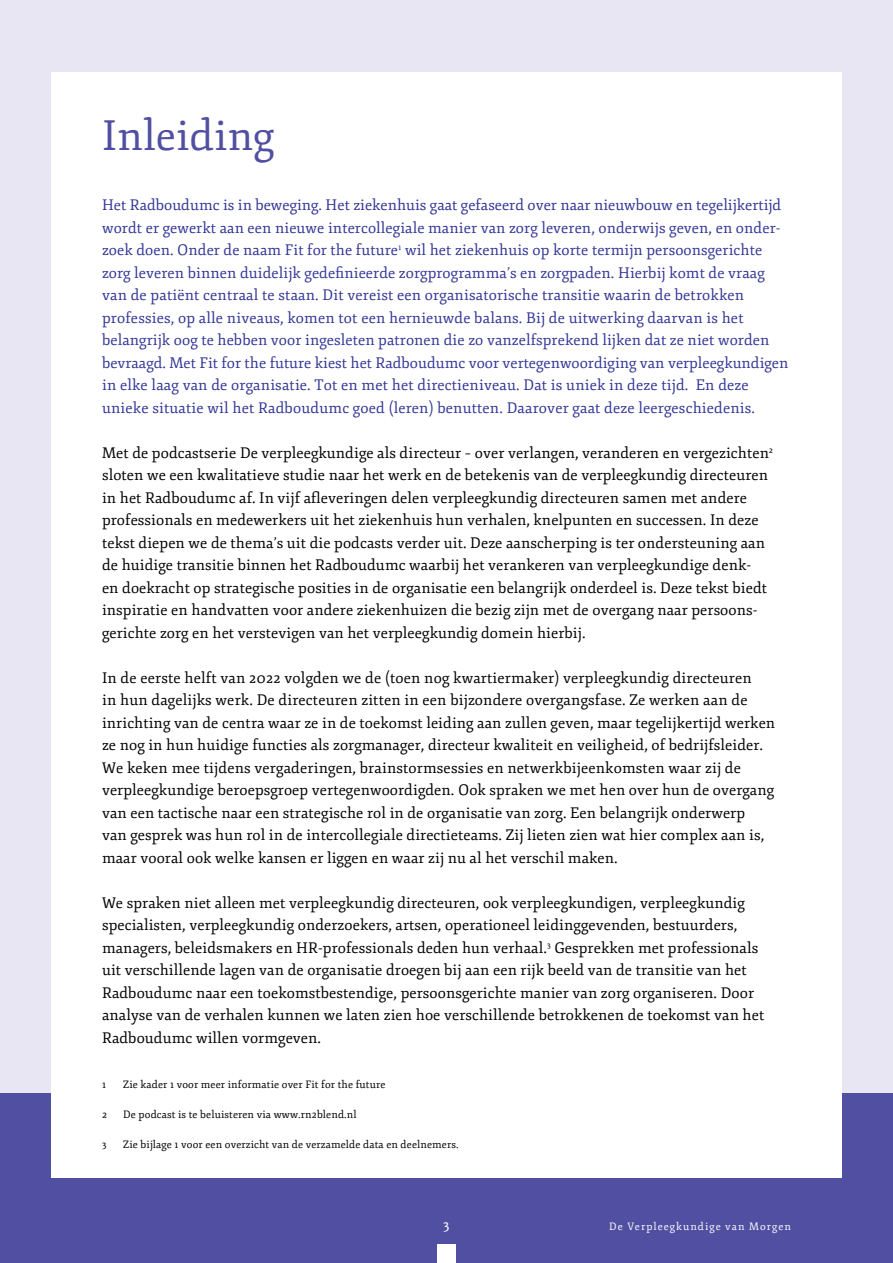
<style>
.page{position:relative;width:893px;height:1263px;background:#e7e6f2}
.page>*{position:absolute;margin:0;border:0;box-sizing:border-box;transform-origin:0 0}
.t1{font:42px "Fjord One";color:#504fa1}
.t2{font:15px/22.5px "Fjord One";letter-spacing:.005em;color:#000}
.t3{font:15px/22.5px "Fjord One";letter-spacing:.005em;color:#323595}
.t4{font:15px "Fjord One";color:#fff}
.t5{font:10.5px "Fjord One";letter-spacing:.01em;color:#000}
.t6{font:10.5px "Fjord One";letter-spacing:.1em;color:#fff}
</style>
<div class="page">
<div style="left:0;top:1093px;width:893px;height:170px;background:#504fa1"></div>
<div style="left:51px;top:72px;width:791px;height:1106px;background:#fff"></div>
<div style="left:437px;top:1244px;width:19px;height:19px;background:#fff"></div>
<p class="t1" style="left:102px;top:110px;width:174px">Inleiding</p>
<p class="t3" style="left:102px;top:194px;width:688px">Het Radboudumc is in beweging. Het ziekenhuis gaat gefaseerd over naar nieuwbouw en tegelijkertijd wordt er gewerkt aan een nieuwe intercollegiale manier van zorg leveren, onderwijs geven, en onder&shy;zoek doen. Onder de naam Fit for the future<sup>1</sup> wil het ziekenhuis op korte termijn persoonsgerichte zorg leveren binnen duidelijk gedefinieerde zorgprogramma’s en zorgpaden. Hierbij komt de vraag van de patiënt centraal te staan. Dit vereist een organisatorische transitie waarin de betrokken professies, op alle niveaus, komen tot een hernieuwde balans. Bij de uitwerking daarvan is het belangrijk oog te hebben voor ingesleten patronen die zo vanzelfsprekend lijken dat ze niet worden bevraagd. Met Fit for the future kiest het Radboudumc voor vertegenwoordiging van verpleegkundigen in elke laag van de organisatie. Tot en met het directieniveau. Dat is uniek in deze tijd. En deze unieke situatie wil het Radboudumc goed (leren) benutten. Daarover gaat deze leergeschiedenis.</p>
<p class="t2" style="left:102px;top:441px;width:673px">Met de podcastserie De verpleegkundige als directeur – over verlangen, veranderen en vergezichten<sup>2 </sup>sloten we een kwalitatieve studie naar het werk en de betekenis van de verpleegkundig directeuren in het Radboudumc af. In vijf afleveringen delen verpleegkundig directeuren samen met andere professionals en medewerkers uit het ziekenhuis hun verhalen, knelpunten en successen. In deze tekst diepen we de thema’s uit die podcasts verder uit. Deze aanscherping is ter ondersteuning aan de huidige transitie binnen het Radboudumc waarbij het verankeren van verpleegkundige denk-<br>en doekracht op strategische posities in de organisatie een belangrijk onderdeel is. Deze tekst biedt inspiratie en handvatten voor andere ziekenhuizen die bezig zijn met de overgang naar persoons&shy;gerichte zorg en het verstevigen van het verpleegkundig domein hierbij.</p>
<p class="t2" style="left:102px;top:666px;width:675px">In de eerste helft van 2022 volgden we de (toen nog kwartiermaker) verpleegkundig directeuren<br>in hun dagelijks werk. De directeuren zitten in een bijzondere overgangsfase. Ze werken aan de inrichting van de centra waar ze in de toekomst leiding aan zullen geven, maar tegelijkertijd werken ze nog in hun huidige functies als zorgmanager, directeur kwaliteit en veiligheid, of bedrijfsleider.<br>We keken mee tijdens vergaderingen, brainstormsessies en netwerkbijeenkomsten waar zij de verpleegkundige beroepsgroep vertegenwoordigden. Ook spraken we met hen over hun de overgang van een tactische naar een strategische rol in de organisatie van zorg. Een belangrijk onderwerp<br>van gesprek was hun rol in de intercollegiale directieteams. Zij lieten zien wat hier complex aan is, maar vooral ook welke kansen er liggen en waar zij nu al het verschil maken.</p>
<p class="t2" style="left:102px;top:891px;width:664px">We spraken niet alleen met verpleegkundig directeuren, ook verpleegkundigen, verpleegkundig specialisten, verpleegkundig onderzoekers, artsen, operationeel leidinggevenden, bestuurders, managers, beleidsmakers en HR-professionals deden hun verhaal.<sup>3</sup> Gesprekken met professionals uit verschillende lagen van de organisatie droegen bij aan een rijk beeld van de transitie van het Radboudumc naar een toekomstbestendige, persoonsgerichte manier van zorg organiseren. Door analyse van de verhalen kunnen we laten zien hoe verschillende betrokkenen de toekomst van het Radboudumc willen vormgeven.</p>
<p class="t5" style="left:102px;top:1078px;width:6px">1</p>
<p class="t5" style="left:123px;top:1078px;width:264px">Zie kader 1 voor meer informatie over Fit for the future</p>
<p class="t5" style="left:102px;top:1108px;width:7px">2</p>
<p class="t5" style="left:123px;top:1108px;width:235px">De podcast is te beluisteren via www.rn2blend.nl</p>
<p class="t5" style="left:102px;top:1138px;width:6px">3</p>
<p class="t5" style="left:123px;top:1138px;width:337px">Zie bijlage 1 voor een overzicht van de verzamelde data en deelnemers.</p>
<p class="t4" style="left:443px;top:1216px;width:8px">3</p>
<p class="t6" style="left:609px;top:1220px;width:183px">De Verpleegkundige van Morgen</p>
</div>
